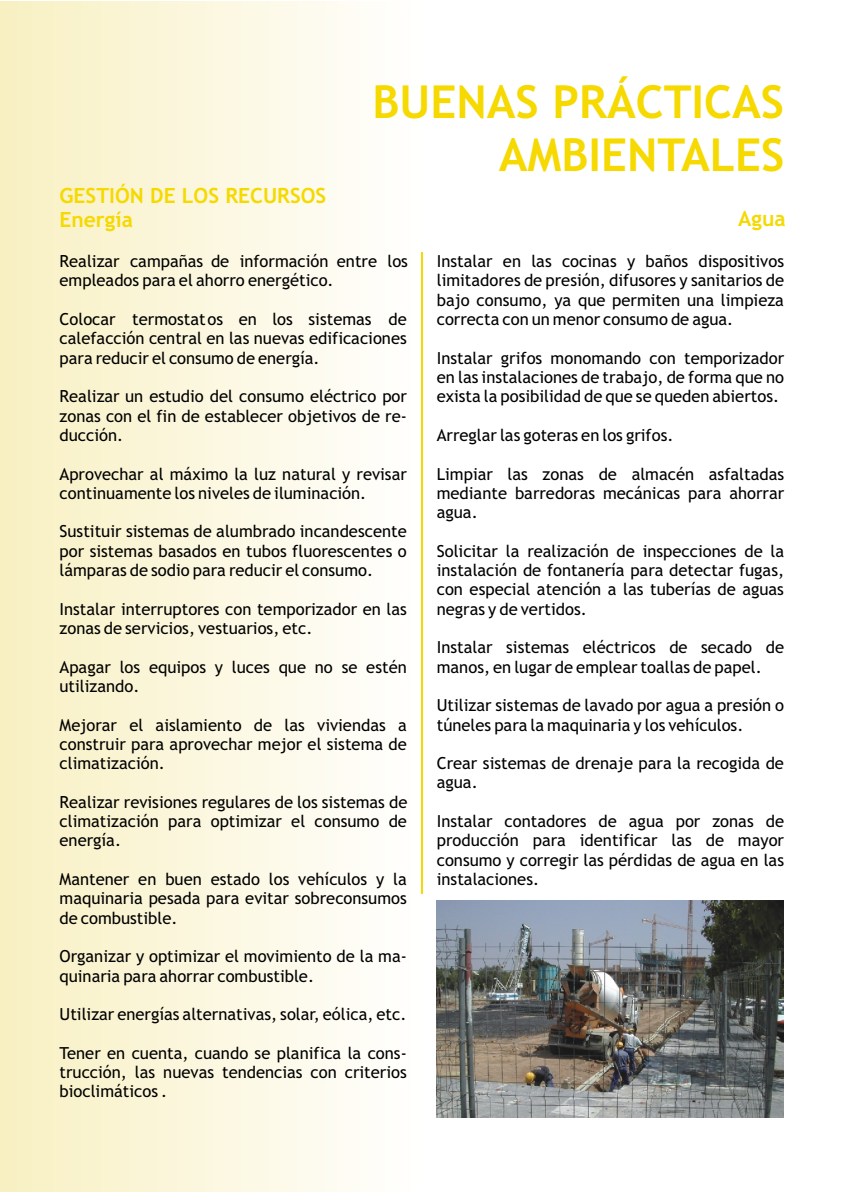
<style>
.page{position:relative;width:844px;height:1192px;background:#fff}
.page>*{position:absolute;margin:0;border:0;box-sizing:border-box;transform-origin:0 0}
.t1{font:700 45.5px/52.9px "Trebuchet MS";color:#f5d900;text-align:right}
.t2{font:700 21px/24.3px "Trebuchet MS";color:#f5d900}
.t3{font:16.62px/19.2px "Trebuchet MS";color:#000}
</style>
<div class="page">
<div style="left:0;top:1px;width:422px;height:1191px;background:linear-gradient(to right,#f8f0c2,#fffffe)"></div>
<hr style="left:421px;top:252px;width:1px;height:642px;background:#f5d900">
<img style="left:436px;top:900px;width:347px;height:217px">
<p class="t2" style="left:60px;top:185px;width:268px">GESTIÓN DE LOS RECURSOS<br>Energía</p>
<h1 class="t1" style="left:372px;top:80px;width:413px">BUENAS PRÁCTICAS<br>AMBIENTALES</h1>
<p class="t2" style="left:738px;top:209px;width:49px">Agua</p>
<p class="t3" style="left:60px;top:253px;width:350px">Realizar campañas de información entre los</p>
<p class="t3" style="left:437px;top:253px;width:349px">Instalar en las cocinas y baños dispositivos</p>
<p class="t3" style="left:60px;top:272px;width:276px">empleados para el ahorro energético.</p>
<p class="t3" style="left:437px;top:272px;width:349px">limitadores de presión, difusores y sanitarios de bajo consumo, ya que permiten una limpieza</p>
<p class="t3" style="left:60px;top:311px;width:349px">Colocar termostatos en los sistemas de</p>
<p class="t3" style="left:437px;top:311px;width:298px">correcta con un menor consumo de agua.</p>
<p class="t3" style="left:60px;top:330px;width:349px">calefacción central en las nuevas edificaciones para reducir el consumo de energía.</p>
<p class="t3" style="left:437px;top:350px;width:349px">Instalar grifos monomando con temporizador en las instalaciones de trabajo, de forma que no</p>
<p class="t3" style="left:60px;top:388px;width:349px">Realizar un estudio del consumo eléctrico por</p>
<p class="t3" style="left:437px;top:388px;width:344px">exista la posibilidad de que se queden abiertos.</p>
<p class="t3" style="left:60px;top:408px;width:349px">zonas con el fin de establecer objetivos de re&shy;ducción.</p>
<p class="t3" style="left:437px;top:427px;width:238px">Arreglar las goteras en los grifos.</p>
<p class="t3" style="left:60px;top:465px;width:349px">Aprovechar al máximo la luz natural y revisar</p>
<p class="t3" style="left:437px;top:465px;width:349px">Limpiar las zonas de almacén asfaltadas</p>
<p class="t3" style="left:60px;top:485px;width:308px">continuamente los niveles de iluminación.</p>
<p class="t3" style="left:437px;top:485px;width:349px">mediante barredoras mecánicas para ahorrar agua.</p>
<p class="t3" style="left:60px;top:523px;width:349px">Sustituir sistemas de alumbrado incandescente por sistemas basados en tubos fluorescentes o</p>
<p class="t3" style="left:437px;top:543px;width:349px">Solicitar la realización de inspecciones de la</p>
<p class="t3" style="left:60px;top:562px;width:315px">lámparas de sodio para reducir el consumo.</p>
<p class="t3" style="left:437px;top:562px;width:349px">instalación de fontanería para detectar fugas, con especial atención a las tuberías de aguas</p>
<p class="t3" style="left:60px;top:601px;width:349px">Instalar interruptores con temporizador en las</p>
<p class="t3" style="left:437px;top:601px;width:151px">negras y de vertidos.</p>
<p class="t3" style="left:60px;top:620px;width:254px">zonas de servicios, vestuarios, etc.</p>
<p class="t3" style="left:437px;top:639px;width:349px">Instalar sistemas eléctricos de secado de</p>
<p class="t3" style="left:60px;top:658px;width:349px">Apagar los equipos y luces que no se estén</p>
<p class="t3" style="left:437px;top:658px;width:326px">manos, en lugar de emplear toallas de papel.</p>
<p class="t3" style="left:60px;top:678px;width:82px">utilizando.</p>
<p class="t3" style="left:437px;top:697px;width:349px">Utilizar sistemas de lavado por agua a presión o</p>
<p class="t3" style="left:60px;top:716px;width:349px">Mejorar el aislamiento de las viviendas a</p>
<p class="t3" style="left:437px;top:716px;width:308px">túneles para la maquinaria y los vehículos.</p>
<p class="t3" style="left:60px;top:736px;width:349px">construir para aprovechar mejor el sistema de climatización.</p>
<p class="t3" style="left:437px;top:755px;width:349px">Crear sistemas de drenaje para la recogida de agua.</p>
<p class="t3" style="left:60px;top:794px;width:349px">Realizar revisiones regulares de los sistemas de climatización para optimizar el consumo de</p>
<p class="t3" style="left:437px;top:813px;width:349px">Instalar contadores de agua por zonas de</p>
<p class="t3" style="left:60px;top:832px;width:63px">energía.</p>
<p class="t3" style="left:437px;top:832px;width:349px">producción para identificar las de mayor consumo y corregir las pérdidas de agua en las</p>
<p class="t3" style="left:60px;top:871px;width:349px">Mantener en buen estado los vehículos y la</p>
<p class="t3" style="left:437px;top:871px;width:104px">instalaciones.</p>
<p class="t3" style="left:60px;top:890px;width:349px">maquinaria pesada para evitar sobreconsumos de combustible.</p>
<p class="t3" style="left:60px;top:948px;width:349px">Organizar y optimizar el movimiento de la ma&shy;quinaria para ahorrar combustible.</p>
<p class="t3" style="left:60px;top:1006px;width:348px">Utilizar energías alternativas, solar, eólica, etc.</p>
<p class="t3" style="left:60px;top:1045px;width:349px;text-align:justify">Tener en cuenta, cuando se planifica la cons&shy;trucción, las nuevas tendencias con criterios bioclimáticos .</p>
</div>
